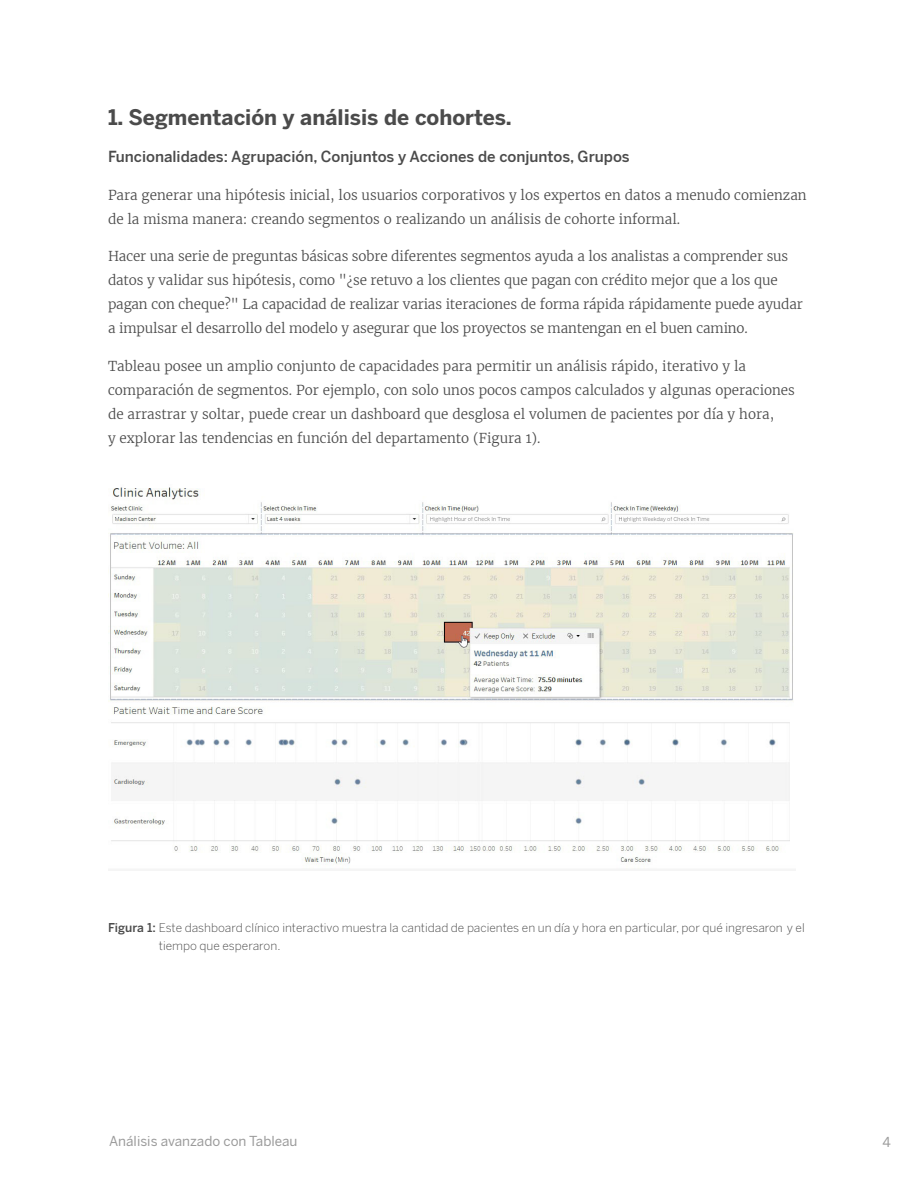
<style>
.page{position:relative;width:918px;height:1188px;background:#fff}
.page>*{position:absolute;margin:0;border:0;box-sizing:border-box;transform-origin:0 0}
.BODYCOPY-standard{font:700 21px "Benton Sans";color:#4b4b4b}
.BODYCOPY-standard-2{font:500 15px "Benton Sans";color:#4b4b4b}
.BODYCOPY-standard-3{font:300 13.5px/24px "Merriweather";color:#4b4b4b}
.t1{font:13.5px "Benton Sans";color:#9b9b9b}
.BODYCOPY-standard-4{font:300 12px/18px "Benton Sans";color:#4b4b4b}
.s1{font-weight:500}
</style>
<div class="page">
<img style="left:108px;top:487px;width:685px;height:382px">
<p class="BODYCOPY-standard" style="left:108px;top:104px;width:405px">1. Segmentación y análisis de cohortes.</p>
<p class="BODYCOPY-standard-2" style="left:108px;top:147px;width:523px">Funcionalidades: Agrupación, Conjuntos y Acciones de conjuntos, Grupos</p>
<p class="BODYCOPY-standard-3" style="left:108px;top:182px;width:700px">Para generar una hipótesis inicial, los usuarios corporativos y los expertos en datos a menudo comienzan de la misma manera: creando segmentos o realizando un análisis de cohorte informal.</p>
<p class="BODYCOPY-standard-3" style="left:108px;top:244px;width:696px">Hacer una serie de preguntas básicas sobre diferentes segmentos ayuda a los analistas a comprender sus datos y validar sus hipótesis, como "¿se retuvo a los clientes que pagan con crédito mejor que a los que pagan con cheque?" La capacidad de realizar varias iteraciones de forma rápida rápidamente puede ayudar a impulsar el desarrollo del modelo y asegurar que los proyectos se mantengan en el buen camino.</p>
<p class="BODYCOPY-standard-3" style="left:108px;top:353px;width:688px">Tableau posee un amplio conjunto de capacidades para permitir un análisis rápido, iterativo y la comparación de segmentos. Por ejemplo, con solo unos pocos campos calculados y algunas operaciones de arrastrar y soltar, puede crear un dashboard que desglosa el volumen de pacientes por día y hora,<br>y explorar las tendencias en función del departamento (Figura 1).</p>
<p class="BODYCOPY-standard-4" style="left:159px;top:918px;width:647px;text-indent:-51px"><span class="s1">Figura 1:</span> Este dashboard clínico interactivo muestra la cantidad de pacientes en un día y hora en particular, por qué ingresaron y el tiempo que esperaron.</p>
<p class="t1" style="left:109px;top:1133px;width:190px">Análisis avanzado con Tableau</p>
<p class="t1" style="left:883px;top:1134px;width:10px">4</p>
</div>
